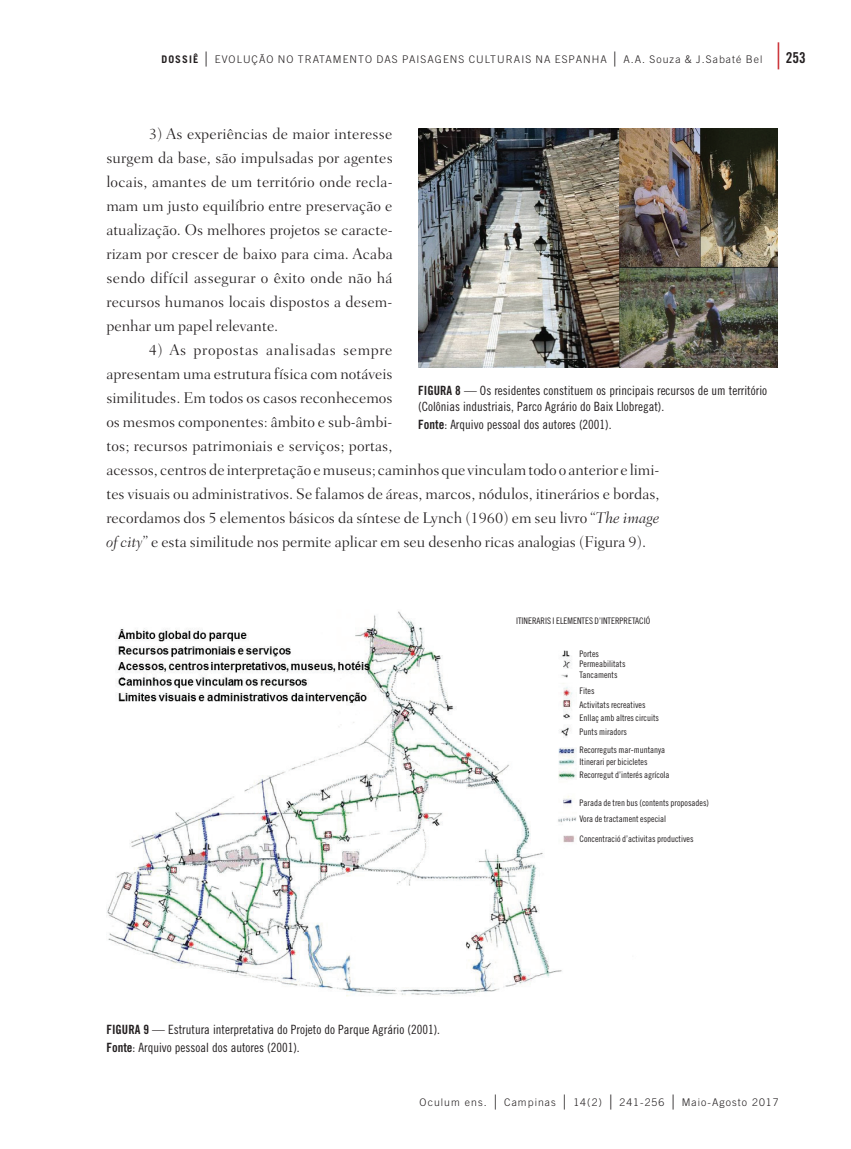
<style>
.page{position:relative;width:851px;height:1149px;background:#fff}
.page>*{position:absolute;margin:0;border:0;box-sizing:border-box;transform-origin:0 0}
.t1{font:300 15.75px/24px "Fairfield LH";color:#231f20;text-align:justify}
.t2{font:15px "Trade Gothic Bold Cond Twenty";color:#231f20}
.t3{font:12.75px/15.8px "Trade Gothic Cond Eighteen";color:#231f20}
.t4{font:12.75px "Trade Gothic Bold Cond Twenty";color:#231f20}
.t5{font:300 10.5px "Trade Gothic";letter-spacing:.1em;color:#231f20}
.t6{font:9px/13.5px "Trade Gothic Cond Eighteen";color:#231f20}
.s1{font-weight:700}
.s2{font-family:"Apple Garamond";font-size:15px}
.s3{font-family:"Apple Garamond";font-weight:300;font-size:27px;color:#c8242b}
.s4{font-style:italic}
.s5{font-family:"Trade Gothic Bold Cond Twenty"}
</style>
<div class="page">
<img style="left:418px;top:128px;width:359px;height:239px">
<img style="left:106px;top:611px;width:471px;height:385px">
<div style="left:516px;top:614px;width:154px;height:22px;background:#fff"></div>
<p class="t5" style="left:161px;top:53px;width:602px"><span class="s1">DOSSIÊ</span> <span class="s2">|</span> EVOLUÇÃO NO TRATAMENTO DAS PAISAGENS CULTURAIS NA ESPANHA <span class="s2">|</span> A.A. Souza &amp; J.Sabaté Bel</p>
<p class="t2" style="left:771px;top:49px;width:35px"><span class="s3">|</span>253</p>
<p class="t1" style="left:106px;top:122px;width:288px;text-indent:43px">3) As experiências de maior interesse surgem da base, são impulsadas por agentes locais, amantes de um território onde recla‑ mam um justo equilíbrio entre preservação e atualização. Os melhores projetos se caracte‑ rizam por crescer de baixo para cima. Acaba sendo difícil assegurar o êxito onde não há recursos humanos locais dispostos a desem‑ penhar um papel relevante.</p>
<p class="t1" style="left:106px;top:338px;width:554px;text-align:left;text-indent:43px">4) As propostas analisadas sempre<br>apresentam uma estrutura física com notáveis<br>similitudes. Em todos os casos reconhecemos<br>os mesmos componentes: âmbito e sub‑âmbi‑<br>tos; recursos patrimoniais e serviços; portas,<br>acessos, centros de interpretação e museus; caminhos que vinculam todo o anterior e limi‑ tes visuais ou administrativos. Se falamos de áreas, marcos, nódulos, itinerários e bordas, recordamos dos 5 elementos básicos da síntese de Lynch (1960) em seu livro “<span class="s4">The image of city</span>” e esta similitude nos permite aplicar em seu desenho ricas analogias (Figura 9).</p>
<p class="t3" style="left:418px;top:382px;width:350px;text-indent:37px"><span class="s5">8</span> — Os residentes constituem os principais recursos de um território (Colônias industriais, Parco Agrário do Baix Llobregat).</p>
<p class="t3" style="left:418px;top:416px;width:195px"><span class="s5">Fonte</span>: Arquivo pessoal dos autores (2001).</p>
<p class="t4" style="left:418px;top:383px;width:13px">Figura</p>
<p class="t6" style="left:516px;top:613px;width:136px">itineraris i elementes d’interpretació</p>
<p class="t4" style="left:106px;top:1020px;width:13px">Figura</p>
<p class="t3" style="left:106px;top:1019px;width:335px;line-height:18px;text-indent:37px"><span class="s5">9</span> — Estrutura interpretativa do Projeto do Parque Agrário (2001).<br><span class="s5">Fonte</span>: Arquivo pessoal dos autores (2001).</p>
<p class="t6" style="left:579px;top:648px;width:47px;line-height:10.5px">Portes<br>Permeabilitats<br>Tancaments</p>
<p class="t6" style="left:579px;top:684px;width:81px">Fites<br>Activitats recreatives<br>Enllaç amb altres circuits<br>Punts miradors</p>
<p class="t6" style="left:579px;top:743px;width:87px;line-height:12px">Recorreguts mar-muntanya<br>Itinerari per bicicletes</p>
<p class="t6" style="left:579px;top:768px;width:91px">Recorregut d’interés agrícola</p>
<p class="t6" style="left:579px;top:793px;width:131px;line-height:16.5px">Parada de tren bus (contents proposades)<br>Vora de tractament especial</p>
<p class="t6" style="left:579px;top:831px;width:115px">Concentració d’activitas productives</p>
<p class="t5" style="left:419px;top:1095px;width:360px">Oculum ens. <span class="s2">|</span> Campinas <span class="s2">|</span> 14(2) <span class="s2">|</span> 241-256 <span class="s2">|</span> Maio-Agosto 2017</p>
</div>
